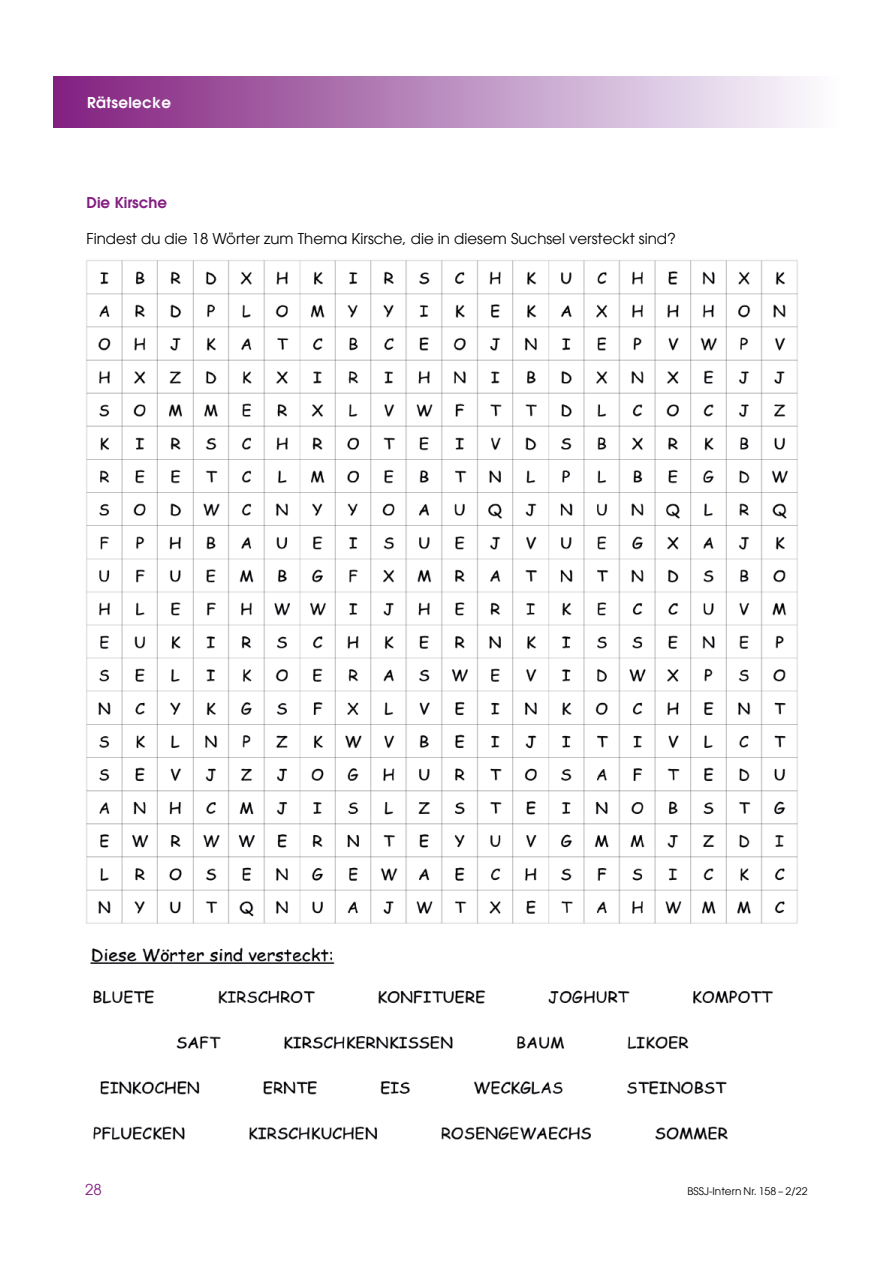
<style>
.page{position:relative;width:893px;height:1263px;background:#fff}
.page>*{position:absolute;margin:0;border:0;box-sizing:border-box;transform-origin:0 0}
.t1{font:15px "Avant Garde LT";color:#000}
.t2{font:600 15px "Avant Garde LT";letter-spacing:.025em;color:#fff}
.t3{font:600 15px "Avant Garde LT";color:#831f82}
.t4{font:15px "Avant Garde LT";color:#831f82}
.t5{font:10.5px "Avant Garde LT";color:#000}
</style>
<div class="page">
<div style="left:53px;top:77px;width:787px;height:51px;background:linear-gradient(to right,#801f7e,#faffff)"></div>
<img style="left:86px;top:260px;width:712px;height:880px">
<p class="t2" style="left:87px;top:92px;width:85px">Rätselecke</p>
<p class="t3" style="left:87px;top:193px;width:82px">Die Kirsche</p>
<p class="t1" style="left:87px;top:230px;width:591px">Findest du die 18 Wörter zum Thema Kirsche, die in diesem Suchsel versteckt sind?</p>
<p class="t4" style="left:85px;top:1180px;width:18px">28</p>
<p class="t5" style="left:688px;top:1185px;width:121px">BSSJ-Intern Nr. 158 – 2/22</p>
</div>
